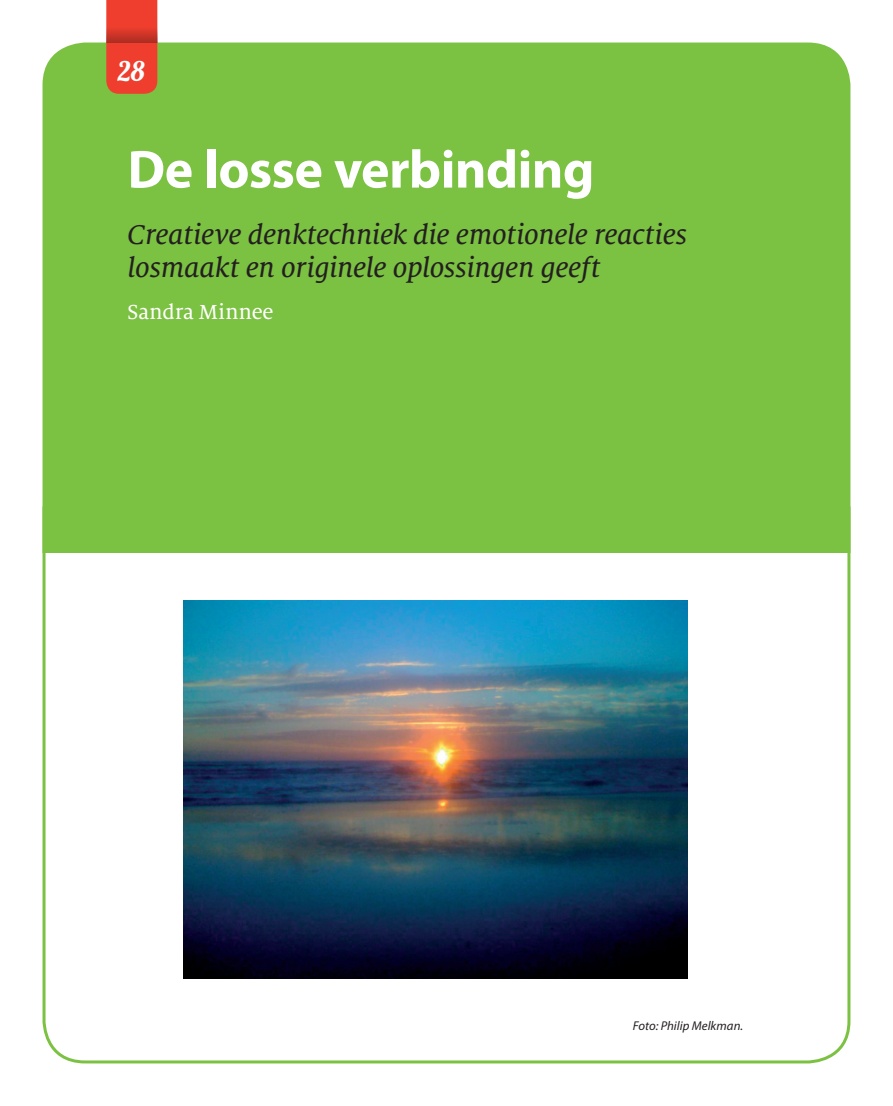
<style>
.page{position:relative;width:893px;height:1106px;background:#fff}
.page>*{position:absolute;margin:0;border:0;box-sizing:border-box;transform-origin:0 0}
.t1{font:700 54px "Myriad Pro";letter-spacing:-.01em;color:#fff}
.t2{font:30px/33px "Milo Serif OT Text Ita";letter-spacing:-.01em;color:#231f20}
.t3{font:27px "Lobster 1.3";color:#fff}
.t4{font:22.5px "Milo Serif OT Text";letter-spacing:-.005em;color:#fff}
.t5{font:italic 12.75px "Myriad Pro";letter-spacing:.005em;color:#231f20}
</style>
<div class="page">
<svg style="left:42px;top:505px;width:809px;height:559px"></svg>
<div style="left:43px;top:43px;width:807px;height:510px;background:#7bc142"></div>
<div style="left:106px;top:0;width:51px;height:94px;background:#ef3e2e"></div>
<div style="left:106px;top:21px;width:51px;height:22px;background:linear-gradient(to bottom,#fe4231,#b22e22)"></div>
<img style="left:184px;top:600px;width:504px;height:378px">
<p class="t3" style="left:118px;top:54px;width:28px">28</p>
<h1 class="t1" style="left:128px;top:134px;width:468px">De losse verbinding</h1>
<p class="t2" style="left:128px;top:219px;width:561px">Creatieve denktechniek die emotionele reacties losmaakt en originele oplossingen geeft</p>
<p class="t4" style="left:128px;top:300px;width:147px">Sandra Minnee</p>
<p class="t5" style="left:633px;top:1018px;width:112px">Foto: Philip Melkman.</p>
</div>
